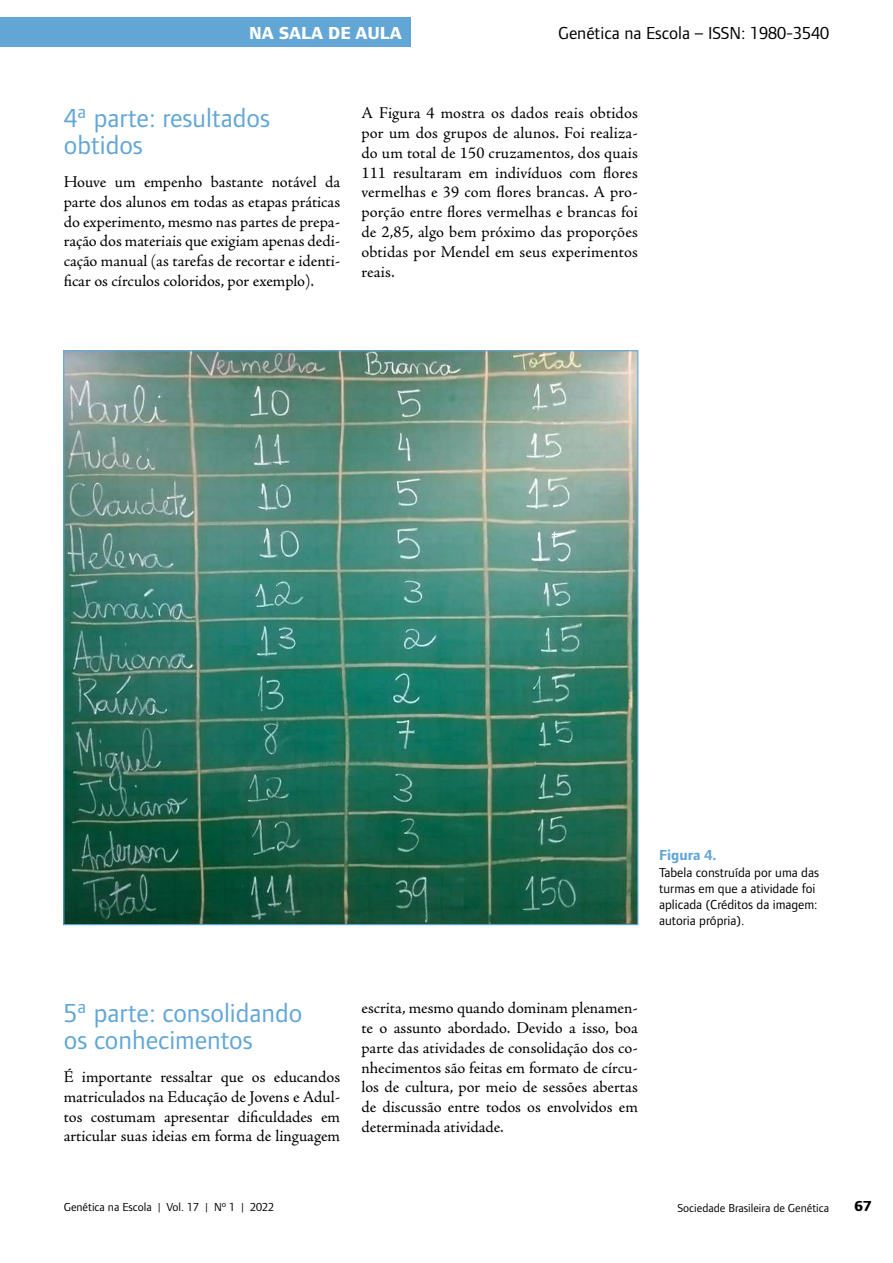
<style>
.page{position:relative;width:893px;height:1263px;background:#fff}
.page>*{position:absolute;margin:0;border:0;box-sizing:border-box;transform-origin:0 0}
.Texto{font:27px/27px "Foundry Form Sans";color:#62a6d6}
.t1{font:18px "Foundry Form Sans";color:#000}
.t2{font:800 18px "Foundry Form Sans";color:#fff}
.Texto-2{font:16.5px/19.8px "Adobe Jenson Pro";color:#000;text-align:justify}
.Legenda{font:700 15px "Foundry Form Sans";color:#62a6d6}
.t3{font:800 15px "Foundry Form Sans";color:#000}
.Legenda-2{font:13.5px/16.2px "Foundry Form Sans";color:#000}
.t4{font:12px "Foundry Form Sans";color:#000}
</style>
<div class="page">
<img style="left:65px;top:352px;width:571px;height:571px">
<div style="left:0;top:17px;width:411px;height:30px;background:#62a6d6"></div>
<p class="t2" style="left:249px;top:23px;width:154px">NA SALA DE AULA</p>
<p class="t1" style="left:558px;top:23px;width:273px">Genética na Escola – ISSN: 1980-3540</p>
<p class="Texto" style="left:64px;top:105px;width:208px">4ª parte: resultados obtidos</p>
<p class="Texto-2" style="left:64px;top:172px;width:278px">Houve um empenho bastante notável da parte dos alunos em todas as etapas práticas do experimento, mesmo nas partes de prepa&shy;ração dos materiais que exigiam apenas dedi&shy;cação manual (as tarefas de recortar e identi&shy;ficar os círculos coloridos, por exemplo).</p>
<p class="Texto-2" style="left:361px;top:103px;width:278px">A Figura 4 mostra os dados reais obtidos por um dos grupos de alunos. Foi realiza&shy;do um total de 150 cruzamentos, dos quais 111 resultaram em indivíduos com flores vermelhas e 39 com flores brancas. A pro&shy;porção entre flores vermelhas e brancas foi de 2,85, algo bem próximo das proporções obtidas por Mendel em seus experimentos reais.</p>
<p class="Legenda" style="left:659px;top:847px;width:59px">Figura 4.</p>
<p class="Legenda-2" style="left:659px;top:864px;width:161px">Tabela construída por uma das turmas em que a atividade foi aplicada (Créditos da imagem: autoria própria).</p>
<p class="Texto" style="left:64px;top:1000px;width:240px">5ª parte: consolidando os conhecimentos</p>
<p class="Texto-2" style="left:64px;top:1067px;width:278px">É importante ressaltar que os educandos matriculados na Educação de Jovens e Adul&shy;tos costumam apresentar dificuldades em articular suas ideias em forma de linguagem</p>
<p class="Texto-2" style="left:361px;top:998px;width:278px">escrita, mesmo quando dominam plenamen&shy;te o assunto abordado. Devido a isso, boa parte das atividades de consolidação dos co&shy;nhecimentos são feitas em formato de círcu&shy;los de cultura, por meio de sessões abertas de discussão entre todos os envolvidos em determinada atividade.</p>
<p class="t4" style="left:64px;top:1200px;width:212px">Genética na Escola | Vol. 17 | Nº 1 | 2022</p>
<p class="t4" style="left:677px;top:1202px;width:153px">Sociedade Brasileira de Genética</p>
<p class="t3" style="left:855px;top:1198px;width:19px">67</p>
</div>
